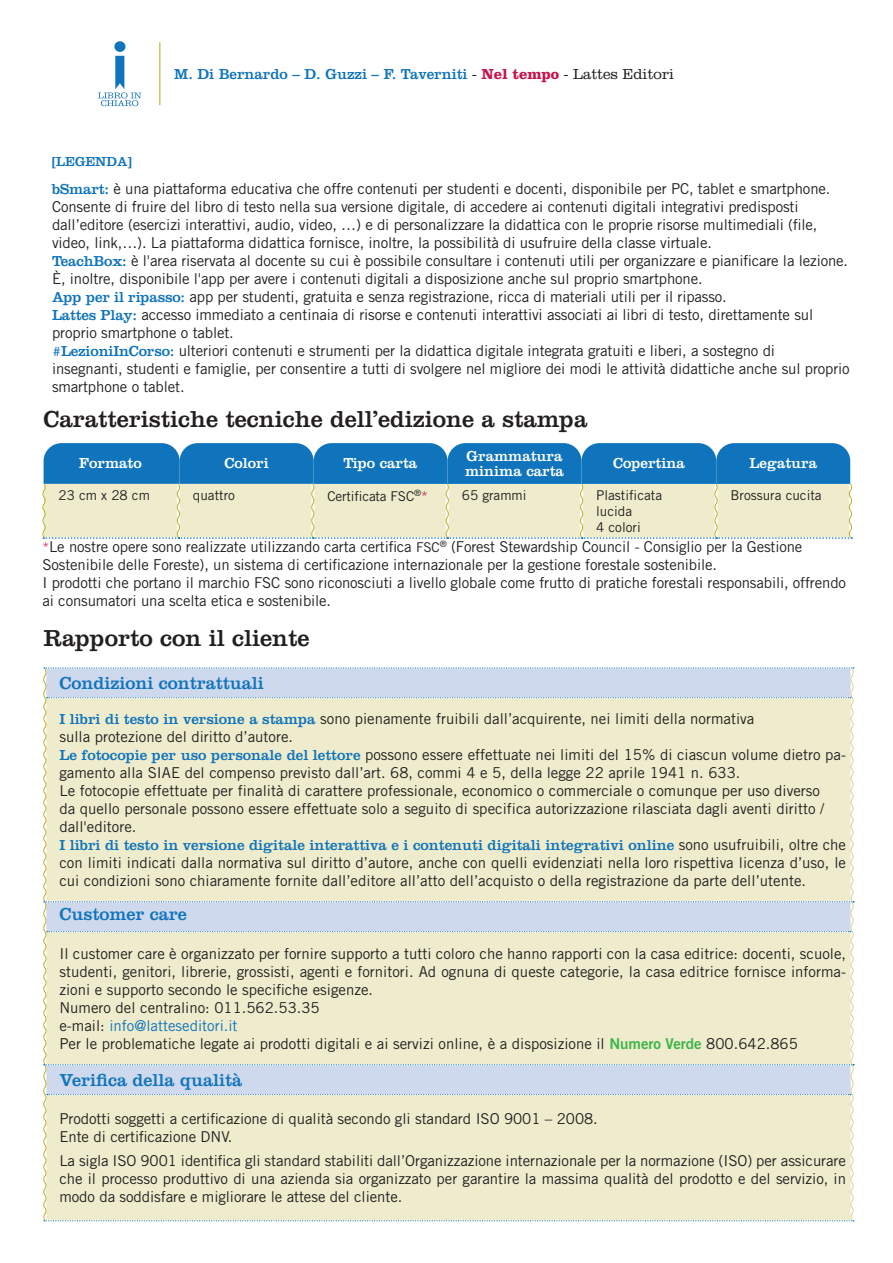
<style>
.page{position:relative;width:893px;height:1263px;background:#fff}
.page>*{position:absolute;margin:0;border:0;box-sizing:border-box;transform-origin:0 0}
.t1{font:24px "Clarendon LT Std";color:#231f20}
.t2{font:18px "Clarendon LT Std";color:#1074bc}
.Stile_di_paragrafo_1{font:15px/18px "Trade Gothic LT Std";letter-spacing:-.01em;color:#231f20}
.t3{font:15px/15px "Clarendon LT Std";color:#fff}
.t4{font:15px "Clarendon LT Std";color:#1074bc}
.t5{font:15px "Trade Gothic LT Std";color:#1074bc}
.Txt_tabelle{font:13.5px/16.2px "Trade Gothic LT Std";color:#231f20}
.t6{font:13.5px "Clarendon LT Std";color:#1074bc}
.s1{font-weight:300;color:#231f20}
.s2{font-weight:700;color:#c5164a}
.s3{font-family:"Clarendon LT Std";color:#1074bc}
.s4{color:#c5164a}
.s5{font-size:13.5px;color:#c5164a}
.s6{font-size:13.5px}
.s7{color:#231f20}
.s8{font-family:"Trade Gothic LT Std Bd 2";color:#3db54a}
</style>
<div class="page">
<hr style="left:159px;top:42px;width:1px;height:63px;background:#bbb12a">
<div style="left:114px;top:41px;width:11px;height:11px;background:#1074bc;border-radius:50%"></div>
<svg style="left:98px;top:56px;width:43px;height:50px"></svg>
<svg style="left:42px;top:443px;width:811px;height:96px;background:#91bac6"></svg>
<svg style="left:43px;top:667px;width:812px;height:554px;background:#e8e8d2"></svg>
<p class="t6" style="left:51px;top:154px;width:83px">[LEGENDA]</p>
<p class="t4" style="left:174px;top:65px;width:502px">M. Di Bernardo – D. Guzzi – F. Taverniti <span class="s1">-</span> <span class="s2">Nel tempo</span> <span class="s1">- Lattes Editori</span></p>
<p class="Stile_di_paragrafo_1" style="left:52px;top:179px;width:799px"><span class="s3">bSmart:</span> è una piattaforma educativa che offre contenuti per studenti e docenti, disponibile per PC, tablet e smartphone.<br>Consente di fruire del libro di testo nella sua versione digitale, di accedere ai contenuti digitali integrativi predisposti dall’editore (esercizi interattivi, audio, video, …) e di personalizzare la didattica con le proprie risorse multimediali (file, video, link,…). La piattaforma didattica fornisce, inoltre, la possibilità di usufruire della classe virtuale.<br><span class="s3">TeachBox:</span> è l'area riservata al docente su cui è possibile consultare i contenuti utili per organizzare e pianificare la lezione.<br>È, inoltre, disponibile l'app per avere i contenuti digitali a disposizione anche sul proprio smartphone.<br><span class="s3">App per il ripasso:</span> app per studenti, gratuita e senza registrazione, ricca di materiali utili per il ripasso.<br><span class="s3">Lattes Play:</span> accesso immediato a centinaia di risorse e contenuti interattivi associati ai libri di testo, direttamente sul proprio smartphone o tablet.<br><span class="s3">#LezioniInCorso:</span> ulteriori contenuti e strumenti per la didattica digitale integrata gratuiti e liberi, a sostegno di<br>insegnanti, studenti e famiglie, per consentire a tutti di svolgere nel migliore dei modi le attività didattiche anche sul proprio smartphone o tablet.</p>
<p class="t1" style="left:44px;top:405px;width:545px">Caratteristiche tecniche dell’edizione a stampa</p>
<p class="t3" style="left:79px;top:456px;width:64px">Formato</p>
<p class="t3" style="left:225px;top:456px;width:46px">Colori</p>
<p class="Txt_tabelle" style="left:59px;top:487px;width:93px">23 cm x 28 cm</p>
<p class="Txt_tabelle" style="left:193px;top:487px;width:43px">quattro</p>
<p class="Txt_tabelle" style="left:327px;top:488px;width:102px">Certificata FSC<sup>®</sup><span class="s4">*</span></p>
<p class="Txt_tabelle" style="left:462px;top:487px;width:66px">65 grammi</p>
<p class="Txt_tabelle" style="left:596px;top:487px;width:67px">Plastificata lucida</p>
<p class="Txt_tabelle" style="left:596px;top:519px;width:46px">4 colori</p>
<p class="t3" style="left:343px;top:456px;width:75px">Tipo carta</p>
<p class="t3" style="left:465px;top:448px;width:100px">Grammatura minima carta</p>
<p class="t3" style="left:613px;top:456px;width:73px">Copertina</p>
<p class="t3" style="left:749px;top:456px;width:69px">Legatura</p>
<p class="Txt_tabelle" style="left:731px;top:487px;width:93px">Brossura cucita</p>
<p class="Stile_di_paragrafo_1" style="left:43px;top:537px;width:805px"><span class="s5">*</span>Le nostre opere sono realizzate utilizzando carta certifica <span class="s6">FSC</span><sup>®</sup> (Forest Stewardship Council - Consiglio per la Gestione Sostenibile delle Foreste), un sistema di certificazione internazionale per la gestione forestale sostenibile.<br>I prodotti che portano il marchio FSC sono riconosciuti a livello globale come frutto di pratiche forestali responsabili, offrendo ai consumatori una scelta etica e sostenibile.</p>
<p class="t1" style="left:43px;top:624px;width:267px">Rapporto con il cliente</p>
<p class="t2" style="left:59px;top:672px;width:206px">Condizioni contrattuali</p>
<p class="Stile_di_paragrafo_1" style="left:59px;top:710px;width:696px"><span class="s3">I libri di testo in versione a stampa</span> sono pienamente fruibili dall’acquirente, nei limiti della normativa</p>
<p class="Stile_di_paragrafo_1" style="left:59px;top:728px;width:235px">sulla protezione del diritto d’autore.</p>
<p class="Stile_di_paragrafo_1" style="left:59px;top:746px;width:788px"><span class="s3">Le fotocopie per uso personale del lettore</span> possono essere effettuate nei limiti del 15% di ciascun volume dietro pa&shy;gamento alla SIAE del compenso previsto dall’art. 68, commi 4 e 5, della legge 22 aprile 1941 n. 633.</p>
<p class="Stile_di_paragrafo_1" style="left:59px;top:782px;width:762px">Le fotocopie effettuate per finalità di carattere professionale, economico o commerciale o comunque per uso diverso</p>
<p class="Stile_di_paragrafo_1" style="left:59px;top:800px;width:766px">da quello personale possono essere effettuate solo a seguito di specifica autorizzazione rilasciata dagli aventi diritto /</p>
<p class="Stile_di_paragrafo_1" style="left:59px;top:818px;width:79px">dall'editore.</p>
<p class="Stile_di_paragrafo_1" style="left:59px;top:836px;width:788px;text-align:justify"><span class="s3">I libri di testo in versione digitale interattiva e i contenuti digitali integrativi online</span> sono usufruibili, oltre che con limiti indicati dalla normativa sul diritto d’autore, anche con quelli evidenziati nella loro rispettiva licenza d’uso, le cui condizioni sono chiaramente fornite dall’editore all’atto dell’acquisto o della registrazione da parte dell’utente.</p>
<p class="t2" style="left:59px;top:903px;width:129px">Customer care</p>
<p class="Stile_di_paragrafo_1" style="left:59px;top:944px;width:788px;text-align:justify">Il customer care è organizzato per fornire supporto a tutti coloro che hanno rapporti con la casa editrice: docenti, scuole, studenti, genitori, librerie, grossisti, agenti e fornitori. Ad ognuna di queste categorie, la casa editrice fornisce informa&shy;zioni e supporto secondo le specifiche esigenze.</p>
<p class="Stile_di_paragrafo_1" style="left:59px;top:998px;width:262px">Numero del centralino: 011.562.53.35</p>
<p class="t5" style="left:59px;top:1016px;width:180px"><span class="s7">e-mail:</span> info@latteseditori.it</p>
<p class="Stile_di_paragrafo_1" style="left:59px;top:1034px;width:740px">Per le problematiche legate ai prodotti digitali e ai servizi online, è a disposizione il <span class="s8">Numero Verde</span> 800.642.865</p>
<p class="t2" style="left:59px;top:1069px;width:184px">Verifica della qualità</p>
<p class="Stile_di_paragrafo_1" style="left:59px;top:1109px;width:540px">Prodotti soggetti a certificazione di qualità secondo gli standard ISO 9001 – 2008.</p>
<p class="Stile_di_paragrafo_1" style="left:59px;top:1127px;width:175px">Ente di certificazione DNV.</p>
<p class="Stile_di_paragrafo_1" style="left:59px;top:1151px;width:788px;text-align:justify">La sigla ISO 9001 identifica gli standard stabiliti dall’Organizzazione internazionale per la normazione (ISO) per assicurare che il processo produttivo di una azienda sia organizzato per garantire la massima qualità del prodotto e del servizio, in modo da soddisfare e migliorare le attese del cliente.</p>
</div>
